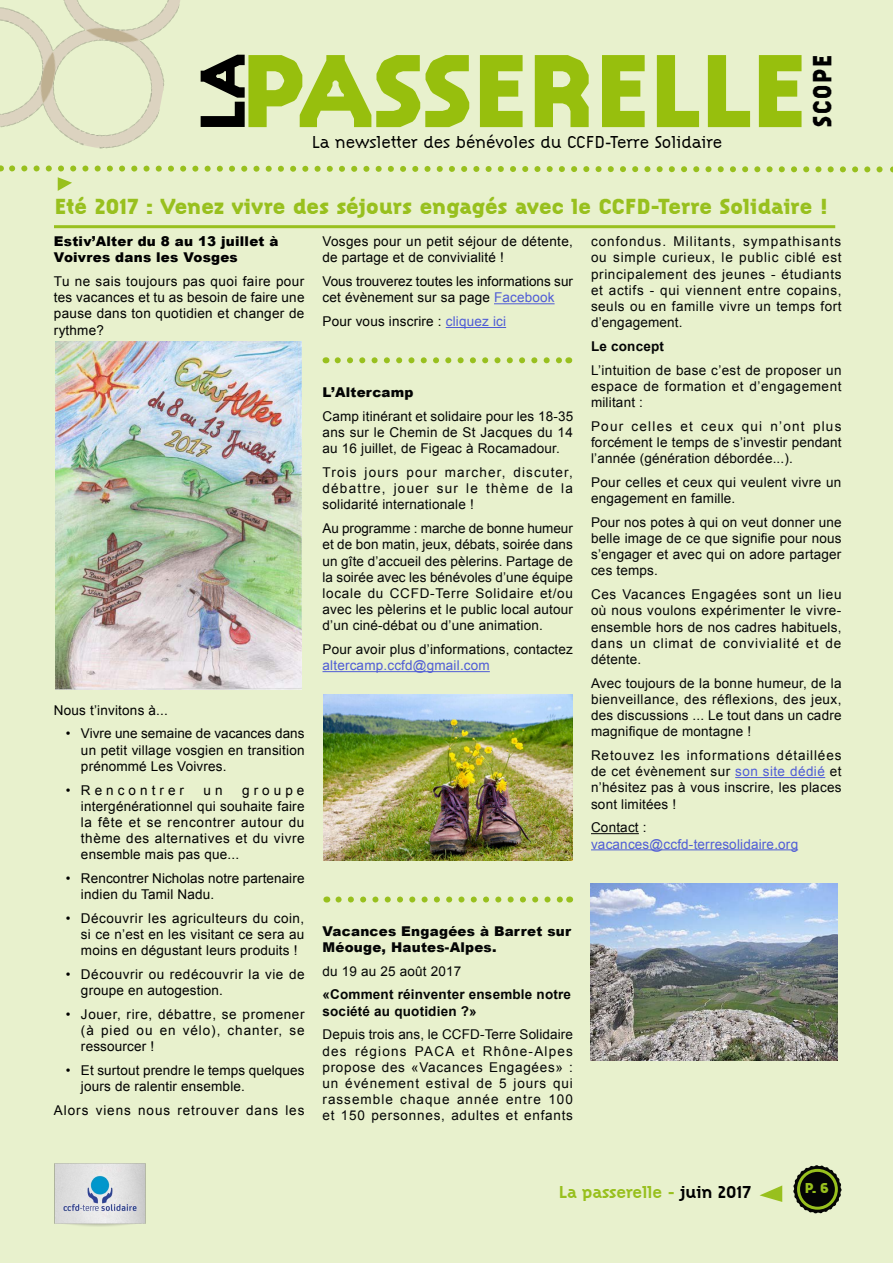
<style>
.page{position:relative;width:893px;height:1263px;background:#e8f1cd}
.page>*{position:absolute;margin:0;border:0;box-sizing:border-box;transform-origin:0 0}
.t1{font:800 108px "Citizen CCFD";color:#97bf0d}
.t2{font:800 66px "Citizen CCFD";color:#000}
.t3{font:800 27.6px "Citizen CCFD";letter-spacing:.08em;color:#000;scale:.87 1}
.t4{font:800 22.8px "Citizen CCFD";letter-spacing:.015em;color:#98c01e}
.t5{font:300 18px "Citizen CCFD";color:#000}
.t6{font:700 18px "Citizen CCFD";color:#98c01e}
.t7{font:800 15px "Citizen CCFD";color:#98c01e}
.t8{font:13.5px/16.2px "Arial";letter-spacing:.015em;color:#040505;text-align:justify}
.t9{font:13.5px/16.2px "Arial";letter-spacing:.015em;color:#000;text-align:justify}
.t10{font:700 13.5px/16.2px "Arial";letter-spacing:.015em;color:#040505}
.t11{font:900 13.5px/16.2px "Arial";letter-spacing:.015em;color:#040505}
.t12{font:13.5px "Arial";letter-spacing:.015em;color:#4f5cd6}
.t13{font:13.5px/16.2px "Arial";letter-spacing:.04em;color:#000}
.t14{font:900 13.5px/16.2px "Arial";letter-spacing:.015em;color:#000}
.t15{font:13.5px "Arial";letter-spacing:.07em;color:#000}
.t16{font:13.5px "Arial";letter-spacing:.3em;color:#000}
.s1{color:#4f5cd6}
.s2{color:#000}
</style>
<div class="page">
<img style="left:0;top:0;width:180px;height:149px">
<hr style="left:54px;top:225px;width:781px;height:3px;background:#98c01e">
<svg style="left:0;top:165px;width:893px;height:26px"></svg>
<hr style="left:494px;top:303px;width:61px;height:1px;background:#4f5cd6">
<hr style="left:446px;top:327px;width:60px;height:1px;background:#4f5cd6">
<hr style="left:322px;top:671px;width:168px;height:1px;background:#4f5cd6">
<hr style="left:735px;top:777px;width:90px;height:1px;background:#4f5cd6">
<hr style="left:591px;top:833px;width:48px;height:1px;background:#040505">
<hr style="left:591px;top:849px;width:207px;height:1px;background:#4f5cd6">
<img style="left:56px;top:342px;width:245px;height:347px">
<svg style="left:338px;top:357px;width:224px;height:6px"></svg>
<img style="left:323px;top:694px;width:249px;height:166px">
<svg style="left:338px;top:896px;width:225px;height:6px"></svg>
<img style="left:591px;top:883px;width:247px;height:178px">
<img style="left:54px;top:1163px;width:92px;height:63px">
<svg style="left:793px;top:1165px;width:49px;height:48px"></svg>
<div style="left:797px;top:1169px;width:41px;height:41px;border:3px solid #98c01e;border-radius:50%"></div>
<svg style="left:759px;top:1185px;width:23px;height:17px"></svg>
<h2 class="t2" style="left:180px;top:131px;width:79px;rotate:-90deg">LA</h2>
<h3 class="t3" style="left:805px;top:127px;width:85px;rotate:-90deg">SCOPE</h3>
<h1 class="t1" style="left:241px;top:22px;width:567px">PASSERELLE</h1>
<h3 class="t5" style="left:312px;top:132px;width:412px">La newsletter des bénévoles du CCFD-Terre Solidaire</h3>
<h3 class="t4" style="left:55px;top:192px;width:774px">Eté 2017 : Venez vivre des séjours engagés avec le CCFD-Terre Solidaire !</h3>
<p class="t14" style="left:54px;top:233px;width:226px">Estiv’Alter du 8 au 13 juillet à<br>Voivres dans les Vosges</p>
<p class="t9" style="left:54px;top:273px;width:252px">Tu ne sais toujours pas quoi faire pour tes vacances et tu as besoin de faire une pause dans ton quotidien et changer de rythme?</p>
<p class="t8" style="left:591px;top:234px;width:252px">confondus. Militants, sympathisants ou simple curieux, le public ciblé est principalement des jeunes - étudiants et actifs - qui viennent entre copains, seuls ou en famille vivre un temps fort d’engagement.</p>
<p class="t10" style="left:591px;top:339px;width:74px">Le concept</p>
<p class="t8" style="left:591px;top:362px;width:252px">L’intuition de base c’est de proposer un espace de formation et d’engagement militant :</p>
<p class="t8" style="left:591px;top:418px;width:252px">Pour celles et ceux qui n’ont plus forcément le temps de s’investir pendant l’année (génération débordée...).</p>
<p class="t8" style="left:591px;top:474px;width:252px">Pour celles et ceux qui veulent vivre un engagement en famille.</p>
<p class="t8" style="left:591px;top:514px;width:252px">Pour nos potes à qui on veut donner une belle image de ce que signifie pour nous s’engager et avec qui on adore partager ces temps.</p>
<p class="t8" style="left:591px;top:586px;width:252px">Ces Vacances Engagées sont un lieu où nous voulons expérimenter le vivre&shy;ensemble hors de nos cadres habituels, dans un climat de convivialité et de détente.</p>
<p class="t8" style="left:591px;top:675px;width:252px">Avec toujours de la bonne humeur, de la bienveillance, des réflexions, des jeux, des discussions ... Le tout dans un cadre magnifique de montagne !</p>
<p class="t8" style="left:591px;top:747px;width:252px">Retouvez les informations détaillées de cet évènement sur <span class="s1">son site dédié</span> et n’hésitez pas à vous inscrire, les places sont limitées !</p>
<p class="t8" style="left:591px;top:819px;width:57px">Contact :</p>
<p class="t12" style="left:591px;top:835px;width:209px">vacances@ccfd-terresolidaire.org</p>
<p class="t9" style="left:322px;top:234px;width:252px">Vosges pour un petit séjour de détente, de partage et de convivialité !</p>
<p class="t9" style="left:322px;top:273px;width:252px">Vous trouverez toutes les informations sur cet évènement sur sa page <span class="s1">Facebook</span></p>
<p class="t9" style="left:322px;top:313px;width:185px">Pour vous inscrire : <span class="s1">cliquez ici</span></p>
<p class="t11" style="left:322px;top:384px;width:93px">L’Altercamp</p>
<p class="t8" style="left:322px;top:408px;width:252px">Camp itinérant et solidaire pour les 18-35 ans sur le Chemin de St Jacques du 14 au 16 juillet, de Figeac à Rocamadour.</p>
<p class="t8" style="left:322px;top:464px;width:252px">Trois jours pour marcher, discuter, débattre, jouer sur le thème de la solidarité internationale !</p>
<p class="t8" style="left:322px;top:520px;width:252px">Au programme : marche de bonne humeur et de bon matin, jeux, débats, soirée dans un gîte d’accueil des pèlerins. Partage de la soirée avec les bénévoles d’une équipe locale du CCFD-Terre Solidaire et/ou avec les pèlerins et le public local autour d’un ciné-débat ou d’une animation.</p>
<p class="t8" style="left:322px;top:641px;width:252px">Pour avoir plus d’informations, contactez</p>
<p class="t12" style="left:322px;top:657px;width:169px">altercamp.ccfd@gmail.com</p>
<p class="t9" style="left:54px;top:702px;width:115px">Nous t’invitons à...</p>
<p class="t9" style="left:81px;top:726px;width:225px;text-indent:-15px">• Vivre une semaine de vacances dans un petit village vosgien en transition prénommé Les Voivres.</p>
<p class="t16" style="left:66px;top:781px;width:120px">• Rencontrer</p>
<p class="t9" style="left:204px;top:782px;width:21px">u n</p>
<p class="t9" style="left:81px;top:782px;width:225px;text-indent:161px">groupe intergénérationnel qui souhaite faire la fête et se rencontrer autour du thème des alternatives et du vivre ensemble mais pas que...</p>
<p class="t9" style="left:81px;top:870px;width:225px;text-indent:-15px">• Rencontrer Nicholas notre partenaire indien du Tamil Nadu.</p>
<p class="t9" style="left:81px;top:910px;width:225px;text-indent:-15px">• Découvrir les agriculteurs du coin, si ce n’est en les visitant ce sera au moins en dégustant leurs produits !</p>
<p class="t13" style="left:81px;top:966px;width:225px;text-indent:-15px">• Découvrir ou redécouvrir la vie de groupe en autogestion.</p>
<p class="t9" style="left:81px;top:1006px;width:225px;text-indent:-15px">• Jouer, rire, débattre, se promener (à pied ou en vélo), chanter, se ressourcer !</p>
<p class="t9" style="left:81px;top:1062px;width:225px;text-indent:-15px">• Et surtout prendre le temps quelques jours de ralentir ensemble.</p>
<p class="t15" style="left:54px;top:1101px;width:252px">Alors viens nous retrouver dans les</p>
<p class="t11" style="left:322px;top:922px;width:250px">Vacances Engagées à Barret sur<br>Méouge, Hautes-Alpes.</p>
<p class="t8" style="left:322px;top:963px;width:140px">du 19 au 25 août 2017</p>
<p class="t10" style="left:322px;top:987px;width:250px">«Comment réinventer ensemble notre société au quotidien ?»</p>
<p class="t8" style="left:322px;top:1027px;width:252px">Depuis trois ans, le CCFD-Terre Solidaire des régions PACA et Rhône-Alpes propose des «Vacances Engagées» : un événement estival de 5 jours qui rassemble chaque année entre 100 et 150 personnes, adultes et enfants</p>
<h3 class="t6" style="left:559px;top:1181px;width:194px">La passerelle - <span class="s2">juin 2017</span></h3>
<p class="t7" style="left:805px;top:1178px;width:26px">P. 6</p>
</div>
